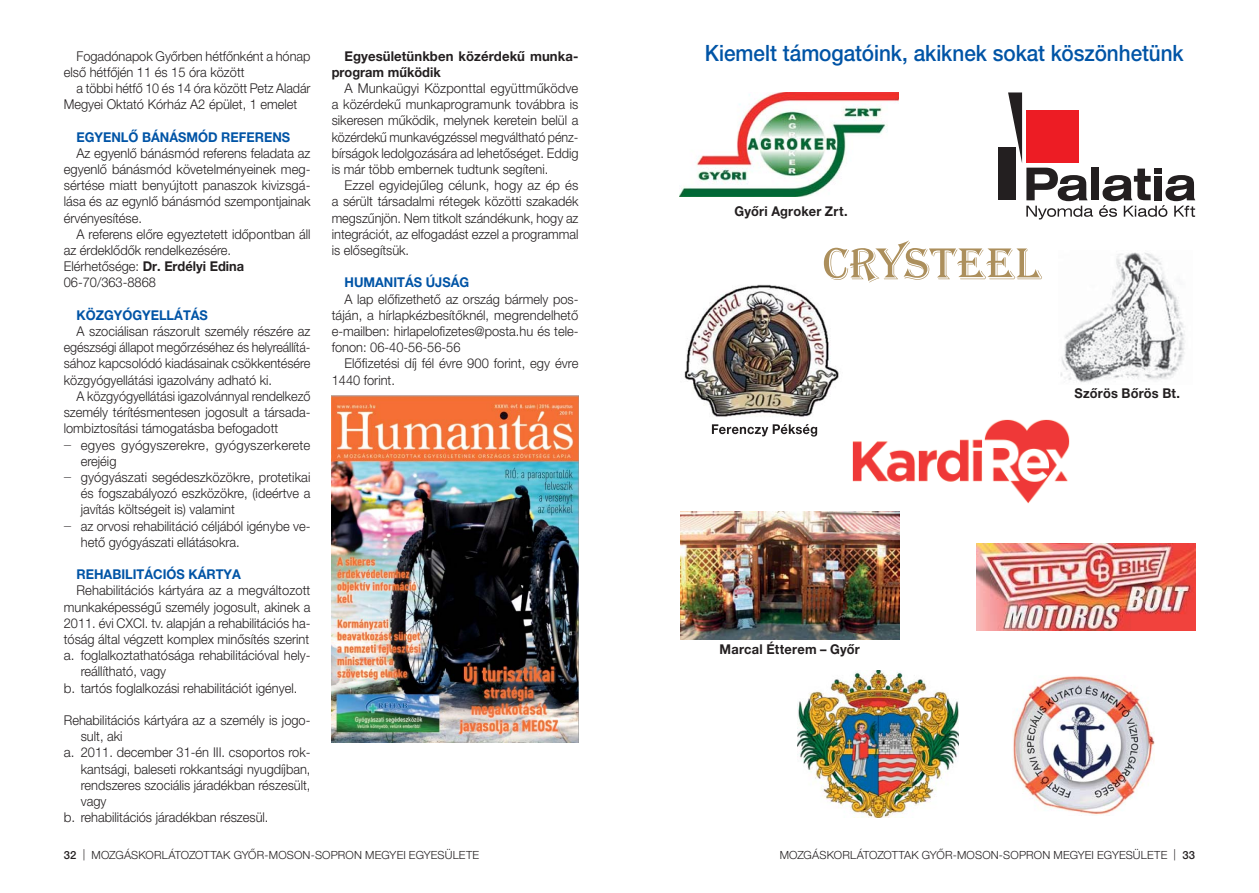
<style>
.page{position:relative;width:1259px;height:893px;background:#fff}
.page>*{position:absolute;margin:0;border:0;box-sizing:border-box;transform-origin:0 0}
.t1{font:500 22.5px "Helvetica Neue LT Pro";color:#0054a6;scale:.92 1}
.t2{font:300 13.5px/16.2px "Helvetica Neue LT Pro";color:#231f20;text-align:justify;scale:.95 1}
.t3{font:300 13.5px/16.2px "Helvetica Neue LT Pro";color:#231f20;text-align:justify}
.t4{font:300 13.5px/16.2px "Helvetica Neue LT Pro";color:#231f20;scale:.96 1}
.t5{font:700 13.5px "Helvetica Neue LT Pro";color:#0054a6;scale:.95 1}
.t6{font:300 13.5px/16.2px "Helvetica Neue LT Pro";color:#231f20;scale:.93 1}
.t7{font:700 13.5px "Helvetica Neue LT Pro";letter-spacing:.005em;color:#231f20;scale:.95 1}
.t8{font:700 13.5px/16.2px "Helvetica Neue LT Pro";letter-spacing:.005em;color:#231f20}
.t9{font:300 13.5px "Helvetica Neue LT Pro";color:#231f20;scale:.94 1}
.t10{font:300 11.25px "Helvetica Neue LT Pro";letter-spacing:.01em;color:#231f20}
.s1{font-weight:700}
.s2{font-family:"Times New Roman";font-weight:400}
.s3{font-weight:500}
</style>
<div class="page">
<img style="left:684px;top:284px;width:155px;height:133px">
<img style="left:1060px;top:252px;width:125px;height:131px">
<img style="left:679px;top:92px;width:219px;height:104px">
<img style="left:852px;top:419px;width:218px;height:85px">
<img style="left:976px;top:543px;width:219px;height:87px">
<img style="left:798px;top:670px;width:160px;height:147px">
<img style="left:1013px;top:676px;width:141px;height:139px">
<svg style="left:712px;top:424px;width:105px;height:13px"></svg>
<img style="left:680px;top:512px;width:219px;height:127px">
<svg style="left:824px;top:241px;width:218px;height:41px"></svg>
<div style="left:998px;top:148px;width:17px;height:52px;background:#231f20"></div>
<svg style="left:1008px;top:92px;width:187px;height:127px"></svg>
<img style="left:332px;top:396px;width:246px;height:347px">
<p class="t2" style="left:64px;top:49px;width:261px;text-indent:13px">Fogadónapok Győrben hétfőnként a hónap első hétfőjén 11 és 15 óra között</p>
<p class="t6" style="left:64px;top:82px;width:267px;text-indent:13px">a többi hétfő 10 és 14 óra között Petz Aladár<br>Megyei Oktató Kórház A2 épület, 1 emelet</p>
<p class="t5" style="left:77px;top:132px;width:226px">EGYENLŐ BÁNÁSMÓD REFERENS</p>
<p class="t2" style="left:64px;top:147px;width:261px;text-indent:13px">Az egyenlő bánásmód referens feladata az egyenlő bánásmód követelményeinek meg&shy;sértése miatt benyújtott panaszok kivizsgá&shy;lása és az egynlő bánásmód szempontjainak érvényesítése.</p>
<p class="t2" style="left:64px;top:228px;width:261px;text-align:left;text-indent:13px">A referens előre egyeztetett időpontban áll az érdeklődők rendelkezésére.<br>Elérhetősége: <span class="s1">Dr. Erdélyi Edina<br></span>06-70/363-8868</p>
<p class="t5" style="left:77px;top:310px;width:140px">KÖZGYÓGYELLÁTÁS</p>
<p class="t2" style="left:64px;top:325px;width:261px;text-indent:13px">A szociálisan rászorult személy részére az egészségi állapot megőrzéséhez és helyreállítá&shy;sához kapcsolódó kiadásainak csökkentésére közgyógyellátási igazolvány adható ki.</p>
<p class="t9" style="left:77px;top:391px;width:250px">A közgyógyellátási igazolvánnyal rendelkező</p>
<p class="t2" style="left:64px;top:406px;width:261px">személy térítésmentesen jogosult a társada-</p>
<p class="t2" style="left:64px;top:422px;width:227px">lombiztosítási támogatásba befogadott</p>
<p class="t3" style="left:64px;top:438px;width:248px"><span class="s2">−</span> egyes gyógyszerekre, gyógyszerkerete</p>
<p class="t2" style="left:81px;top:454px;width:39px">erejéig</p>
<p class="t4" style="left:64px;top:471px;width:258px"><span class="s2">−</span> gyógyászati segédeszközökre, protetikai</p>
<p class="t2" style="left:81px;top:487px;width:243px">és fogszabályozó eszközökre, (ideértve a</p>
<p class="t2" style="left:81px;top:503px;width:164px">javítás költségeit is) valamint</p>
<p class="t2" style="left:64px;top:519px;width:261px"><span class="s2">−</span> az orvosi rehabilitáció céljából igénybe ve-</p>
<p class="t2" style="left:81px;top:535px;width:169px">hető gyógyászati ellátásokra.</p>
<p class="t5" style="left:77px;top:569px;width:174px">REHABILITÁCIÓS KÁRTYA</p>
<p class="t4" style="left:77px;top:584px;width:245px">Rehabilitációs kártyára az a megváltozott</p>
<p class="t2" style="left:64px;top:600px;width:261px">munkaképességű személy jogosult, akinek a</p>
<p class="t2" style="left:64px;top:616px;width:261px">2011. évi CXCI. tv. alapján a rehabilitációs ha-</p>
<p class="t2" style="left:64px;top:633px;width:260px">tóság által végzett komplex minősítés szerint</p>
<p class="t3" style="left:64px;top:649px;width:248px">a. foglalkoztathatósága rehabilitációval hely-</p>
<p class="t2" style="left:81px;top:665px;width:91px">reállítható, vagy</p>
<p class="t3" style="left:64px;top:681px;width:235px">b. tartós foglalkozási rehabilitációt igényel.</p>
<p class="t2" style="left:64px;top:714px;width:261px">Rehabilitációs kártyára az a személy is jogo-</p>
<p class="t2" style="left:81px;top:730px;width:45px">sult, aki</p>
<p class="t3" style="left:64px;top:746px;width:248px">a. 2011. december 31-én III. csoportos rok-</p>
<p class="t2" style="left:81px;top:762px;width:243px">kantsági, baleseti rokkantsági nyugdíjban,</p>
<p class="t2" style="left:81px;top:778px;width:243px">rendszeres szociális járadékban részesült,</p>
<p class="t2" style="left:81px;top:795px;width:29px">vagy</p>
<p class="t3" style="left:64px;top:811px;width:206px">b. rehabilitációs járadékban részesül.</p>
<p class="t8" style="left:332px;top:49px;width:248px;text-indent:13px">Egyesületünkben közérdekű munka&shy;program működik</p>
<p class="t3" style="left:332px;top:82px;width:248px;text-indent:13px">A Munkaügyi Központtal együttműködve a közérdekű munkaprogramunk továbbra is sikeresen működik, melynek keretein belül a közérdekű munkavégzéssel megváltható pénz&shy;bírságok ledolgozására ad lehetőséget. Eddig is már több embernek tudtunk segíteni.</p>
<p class="t3" style="left:332px;top:179px;width:248px;text-indent:13px">Ezzel egyidejűleg célunk, hogy az ép és a sérült társadalmi rétegek közötti szakadék megszűnjön. Nem titkolt szándékunk, hogy az integrációt, az elfogadást ezzel a programmal is elősegítsük.</p>
<p class="t5" style="left:344px;top:278px;width:133px">HUMANITÁS ÚJSÁG</p>
<p class="t2" style="left:332px;top:292px;width:261px;text-indent:13px">A lap előfizethető az ország bármely pos&shy;táján, a hírlapkézbesítőknél, megrendelhető e-mailben: hirlapelofizetes@posta.hu és tele&shy;fonon: 06-40-56-56-56</p>
<p class="t4" style="left:332px;top:357px;width:258px;text-indent:13px">Előfizetési díj fél évre 900 forint, egy évre<br>1440 forint.</p>
<h1 class="t1" style="left:705px;top:45px;width:522px">Kiemelt támogatóink, akiknek sokat köszönhetünk</h1>
<p class="t7" style="left:734px;top:206px;width:120px">Győri Agroker Zrt.</p>
<p class="t7" style="left:719px;top:644px;width:149px">Marcal Étterem – Győr</p>
<p class="t7" style="left:1074px;top:389px;width:113px">Szőrös Bőrös Bt.</p>
<p class="t10" style="left:64px;top:850px;width:417px"><span class="s3">32</span> | MOZGÁSKORLÁTOZOTTAK GYŐR-MOSON-SOPRON MEGYEI EGYESÜLETE</p>
<p class="t10" style="left:779px;top:850px;width:417px">MOZGÁSKORLÁTOZOTTAK GYŐR-MOSON-SOPRON MEGYEI EGYESÜLETE | <span class="s3">33</span></p>
</div>
